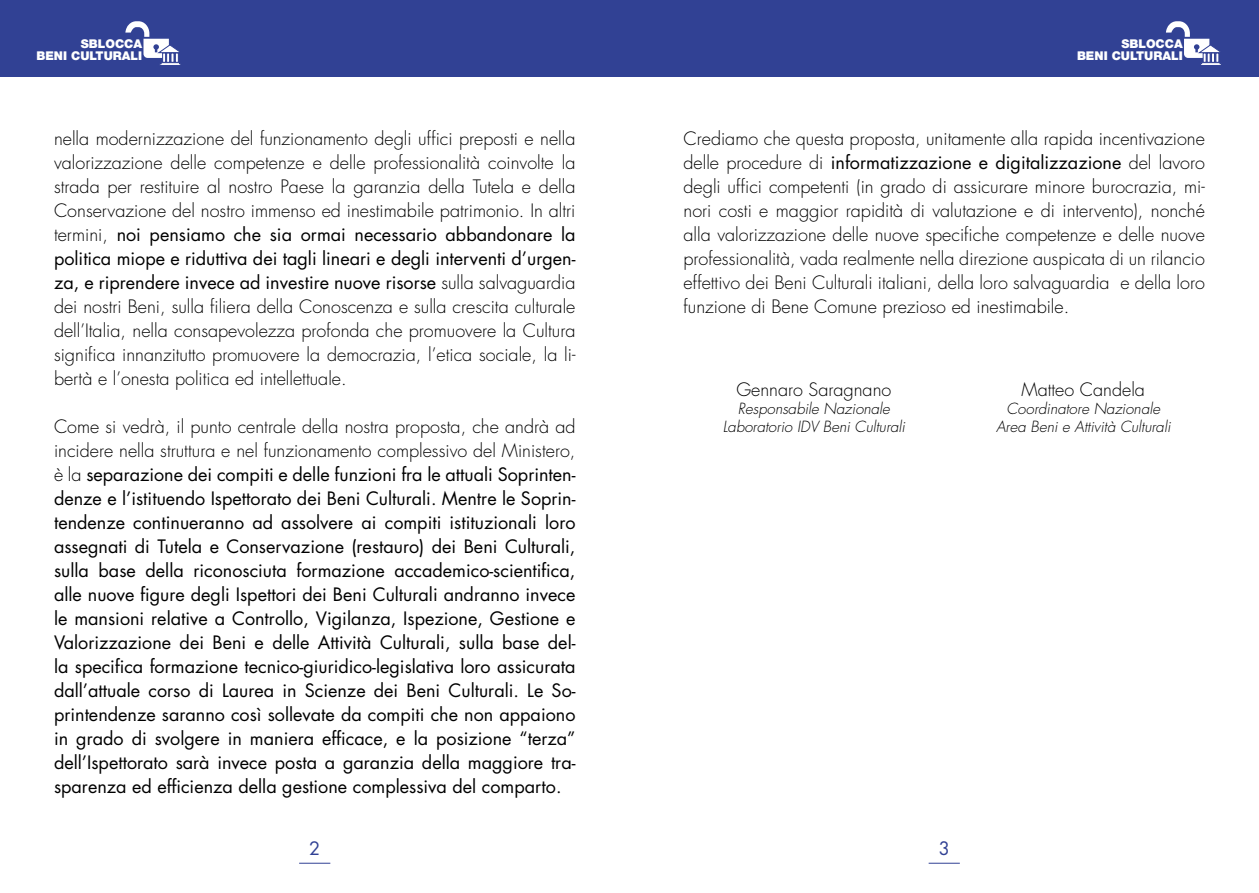
<style>
.page{position:relative;width:1259px;height:893px;background:#fff}
.page>*{position:absolute;margin:0;border:0;box-sizing:border-box;transform-origin:0 0}
.t1{font:300 18px/24px "Futura Std";color:#000;text-align:justify}
.t2{font:18px/24px "Futura Std";color:#000;text-align:justify}
.t3{font:18px "Futura Std";color:#314194}
.t4{font:italic 300 15px/18px "Futura Std";color:#000;text-align:center}
.t5{font:900 12.15px/12.3px "Helvetica Neue LT Std";color:#fff;text-align:right}
.s1{font-weight:400}
.s2{font-weight:300}
</style>
<div class="page">
<div style="left:0;top:0;width:1259px;height:77px;background:#314194"></div>
<svg style="left:1166px;top:21px;width:55px;height:44px"></svg>
<svg style="left:125px;top:21px;width:56px;height:44px"></svg>
<hr style="left:928px;top:863px;width:32px;height:1px;background:#314194">
<hr style="left:299px;top:863px;width:31px;height:1px;background:#314194">
<p class="t5" style="left:37px;top:37px;width:107px">SBLOCCA<br>BENI CULTURALI</p>
<p class="t1" style="left:54px;top:127px;width:523px">nella modernizzazione del funzionamento degli uffici preposti e nella valorizzazione delle competenze e delle professionalità coinvolte la strada per restituire al nostro Paese la garanzia della Tutela e della Conservazione del nostro immenso ed inestimabile patrimonio. In altri termini, <span class="s1">noi pensiamo che sia ormai necessario abbandonare la politica miope e riduttiva dei tagli lineari e degli interventi d’urgen&shy;za, e riprendere invece ad investire nuove risorse</span> sulla salvaguardia dei nostri Beni, sulla filiera della Conoscenza e sulla crescita culturale dell’Italia, nella consapevolezza profonda che promuovere la Cultura significa innanzitutto promuovere la democrazia, l’etica sociale, la li&shy;bertà e l’onesta politica ed intellettuale.</p>
<p class="t2" style="left:54px;top:415px;width:523px"><span class="s2">Come si vedrà, il punto centrale della nostra proposta, che andrà ad incidere nella struttura e nel funzionamento complessivo del Ministero, è la</span> separazione dei compiti e delle funzioni fra le attuali Soprinten&shy;denze e l’istituendo Ispettorato dei Beni Culturali. Mentre le Soprin&shy;tendenze continueranno ad assolvere ai compiti istituzionali loro assegnati di Tutela e Conservazione (restauro) dei Beni Culturali, sulla base della riconosciuta formazione accademico-scientifica, alle nuove figure degli Ispettori dei Beni Culturali andranno invece le mansioni relative a Controllo, Vigilanza, Ispezione, Gestione e Valorizzazione dei Beni e delle Attività Culturali, sulla base del&shy;la specifica formazione tecnico-giuridico-legislativa loro assicurata dall’attuale corso di Laurea in Scienze dei Beni Culturali. Le So&shy;printendenze saranno così sollevate da compiti che non appaiono in grado di svolgere in maniera efficace, e la posizione “terza” dell’Ispettorato sarà invece posta a garanzia della maggiore tra&shy;sparenza ed efficienza della gestione complessiva del comparto.</p>
<p class="t5" style="left:1077px;top:37px;width:107px">SBLOCCA<br>BENI CULTURALI</p>
<p class="t1" style="left:683px;top:127px;width:523px">Crediamo che questa proposta, unitamente alla rapida incentivazione delle procedure di <span class="s1">informatizzazione e digitalizzazione</span> del lavoro degli uffici competenti (in grado di assicurare minore burocrazia, mi&shy;nori costi e maggior rapidità di valutazione e di intervento), nonché alla valorizzazione delle nuove specifiche competenze e delle nuove professionalità, vada realmente nella direzione auspicata di un rilancio effettivo dei Beni Culturali italiani, della loro salvaguardia e della loro funzione di Bene Comune prezioso ed inestimabile.</p>
<p class="t1" style="left:736px;top:378px;width:156px">Gennaro Saragnano</p>
<p class="t4" style="left:722px;top:400px;width:184px">Responsabile Nazionale<br>Laboratorio IDV Beni Culturali</p>
<p class="t1" style="left:1021px;top:378px;width:125px">Matteo Candela</p>
<p class="t4" style="left:996px;top:400px;width:176px">Coordinatore Nazionale<br>Area Beni e Attività Culturali</p>
<p class="t3" style="left:309px;top:837px;width:13px">2</p>
<p class="t3" style="left:938px;top:837px;width:13px">3</p>
</div>
